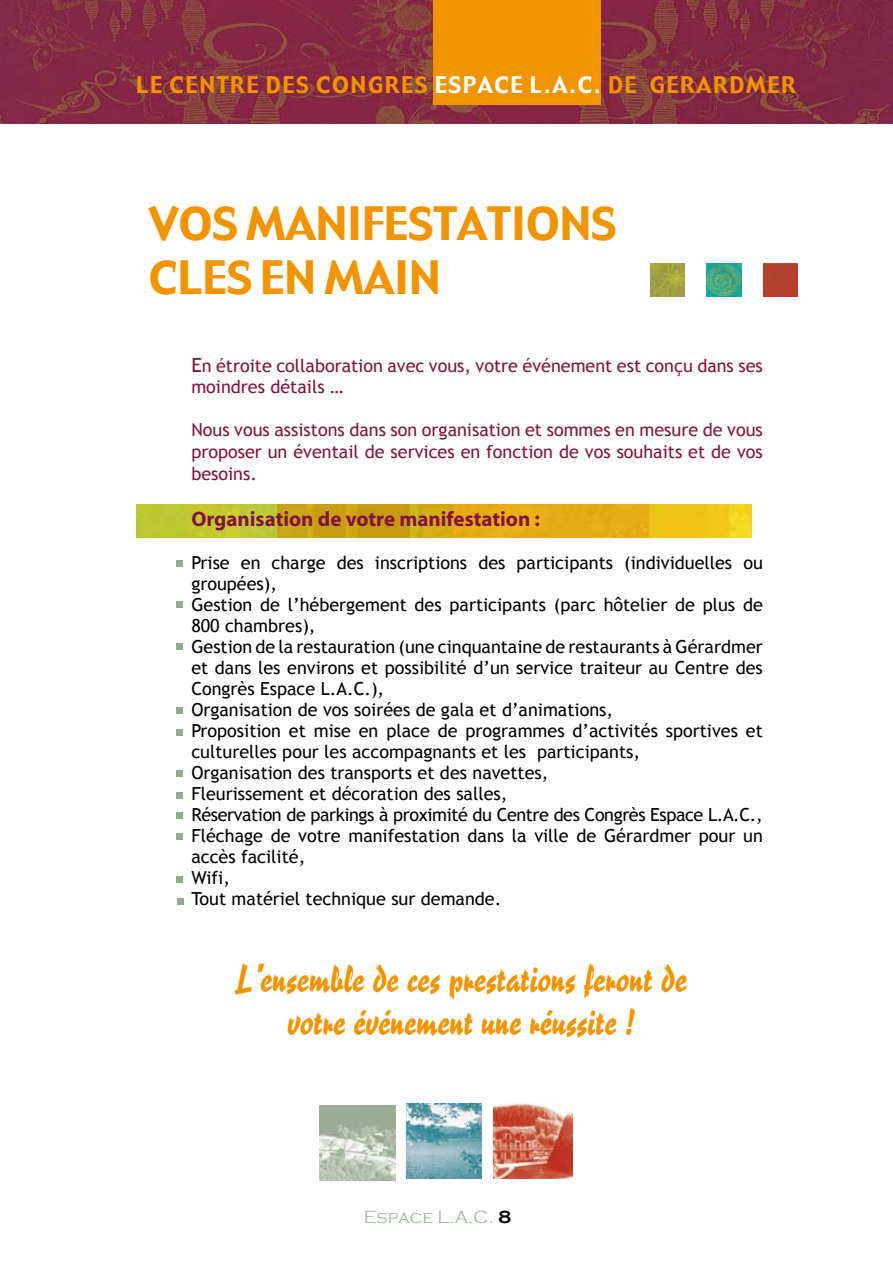
<style>
.page{position:relative;width:893px;height:1263px;background:#fff}
.page>*{position:absolute;margin:0;border:0;box-sizing:border-box;transform-origin:0 0}
.t1{font:45px/54px "Gadget";color:#f29400}
.t2{font:36px/43.2px "Reporter Two";color:#f29400;text-align:center}
.t3{font:22.5px "Gadget";letter-spacing:.07em;color:#f29400}
.t4{font:700 21px "Myriad";color:#83133e}
.t5{font:18px/21px "Trebuchet MS";color:#000}
.t6{font:18px/21.6px "Trebuchet MS";color:#83133e}
.t7{font:300 18px "Copperplate Gothic";color:#a3b2a0}
.s1{color:#fff}
.s2{font-size:19.5px}
.s3{font-weight:700;color:#000}
</style>
<div class="page">
<img style="left:0;top:0;width:893px;height:123px">
<div style="left:434px;top:0;width:167px;height:105px;background:#f29400"></div>
<img style="left:136px;top:505px;width:615px;height:33px">
<img style="left:494px;top:1104px;width:79px;height:75px">
<img style="left:320px;top:1105px;width:75px;height:75px">
<img style="left:407px;top:1104px;width:75px;height:75px">
<div style="left:176px;top:560px;width:7px;height:7px;background:#95a88f"></div>
<div style="left:176px;top:601px;width:7px;height:6px;background:#95a88f"></div>
<div style="left:176px;top:643px;width:7px;height:7px;background:#95a88f"></div>
<div style="left:176px;top:708px;width:7px;height:6px;background:#95a88f"></div>
<div style="left:176px;top:771px;width:7px;height:6px;background:#95a88f"></div>
<div style="left:176px;top:792px;width:7px;height:7px;background:#95a88f"></div>
<div style="left:176px;top:813px;width:7px;height:6px;background:#95a88f"></div>
<div style="left:176px;top:833px;width:7px;height:7px;background:#95a88f"></div>
<svg style="left:177px;top:898px;width:6px;height:6px"></svg>
<div style="left:176px;top:876px;width:7px;height:6px;background:#95a88f"></div>
<div style="left:176px;top:729px;width:7px;height:7px;background:#95a88f"></div>
<img style="left:763px;top:264px;width:35px;height:33px">
<img style="left:707px;top:264px;width:34px;height:33px">
<img style="left:650px;top:264px;width:35px;height:33px">
<p class="t3" style="left:136px;top:70px;width:661px">LE CENTRE DES CONGRES <span class="s1">ESPACE L.A.C.</span> DE GERARDMER</p>
<h1 class="t1" style="left:149px;top:199px;width:469px">VOS MANIFESTATIONS<br>CLES EN MAIN</h1>
<p class="t6" style="left:191px;top:355px;width:573px"><span class="s2">E</span>n étroite collaboration avec vous, votre événement est conçu dans ses moindres détails …</p>
<p class="t6" style="left:191px;top:419px;width:573px;text-align:justify">Nous vous assistons dans son organisation et sommes en mesure de vous proposer un éventail de services en fonction de vos souhaits et de vos besoins.</p>
<p class="t4" style="left:191px;top:508px;width:350px">Organisation de votre manifestation :</p>
<p class="t5" style="left:191px;top:552px;width:573px">Prise en charge des inscriptions des participants (individuelles ou groupées),<br>Gestion de l’hébergement des participants (parc hôtelier de plus de 800 chambres),<br>Gestion de la restauration (une cinquantaine de restaurants à Gérardmer et dans les environs et possibilité d’un service traiteur au Centre des Congrès Espace L.A.C.),<br>Organisation de vos soirées de gala et d’animations,<br>Proposition et mise en place de programmes d’activités sportives et culturelles pour les accompagnants et les participants,<br>Organisation des transports et des navettes,<br>Fleurissement et décoration des salles,<br>Réservation de parkings à proximité du Centre des Congrès Espace L.A.C., Fléchage de votre manifestation dans la ville de Gérardmer pour un accès facilité,<br>Wifi,<br>Tout matériel technique sur demande.</p>
<h2 class="t2" style="left:235px;top:957px;width:454px">L’ensemble de ces prestations feront de votre événement une réussite !</h2>
<p class="t7" style="left:364px;top:1207px;width:149px">Espace L.A.C. <span class="s3">8</span></p>
</div>
